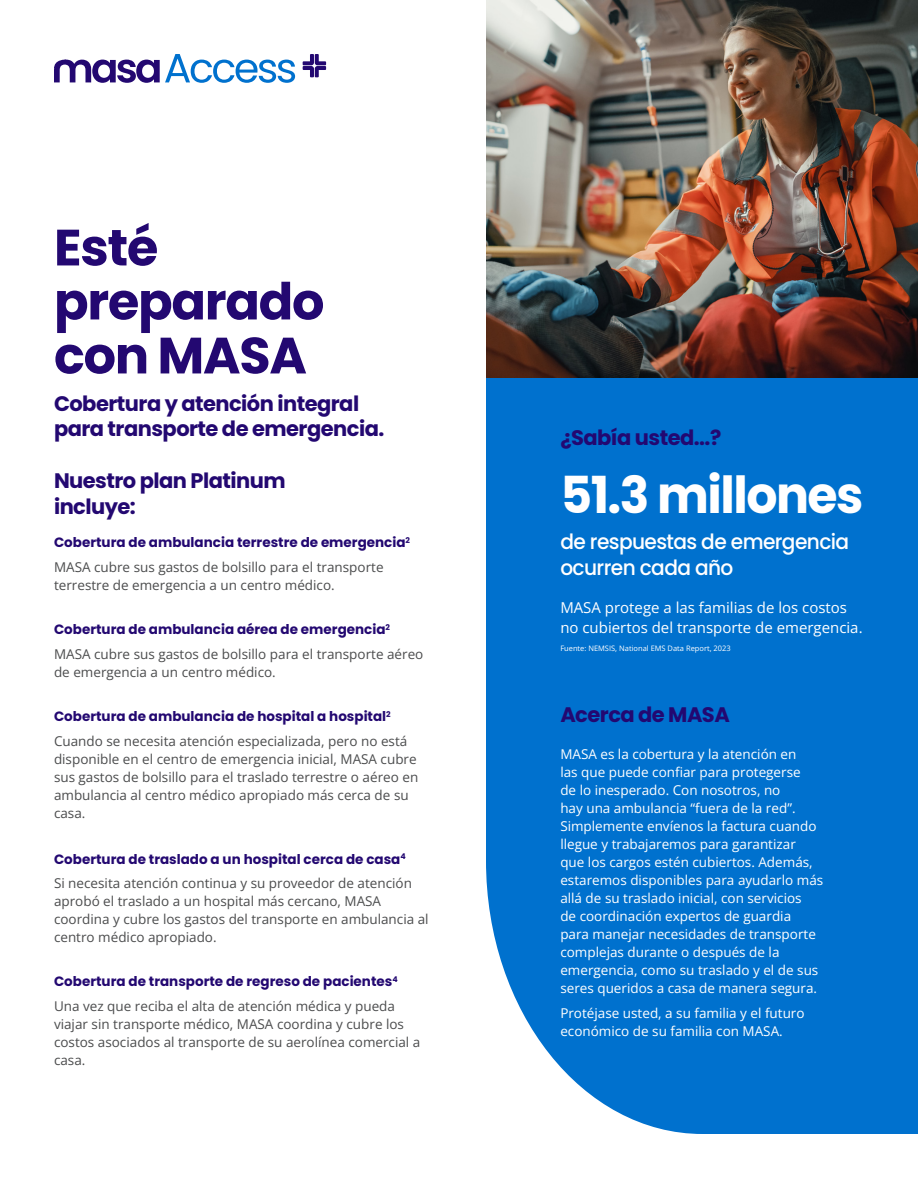
<style>
.page{position:relative;width:918px;height:1188px;background:#fff}
.page>*{position:absolute;margin:0;border:0;box-sizing:border-box;transform-origin:0 0}
.t1{font:700 51px/54px "Poppins";letter-spacing:-.025em;color:#230871}
.t2{font:700 51px "Poppins";letter-spacing:-.03em;color:#fff;scale:.96 1}
.t3{font:700 21px/25.5px "Poppins";letter-spacing:-.025em;color:#230871}
.t4{font:500 21px/25.5px "Poppins";letter-spacing:-.03em;color:#fff;scale:.96 1}
.t5{font:15px/19.5px "Open Sans";color:#fff}
.t6{font:13.5px/18px "Open Sans";color:#4b4c4d}
.t7{font:13.5px/18px "Open Sans";color:#fff}
.t8{font:700 13.5px "Poppins";color:#230871}
.t9{font:7.5px "Open Sans";color:#fff}
</style>
<div class="page">
<svg style="left:303px;top:54px;width:23px;height:23px"></svg>
<svg style="left:54px;top:54px;width:241px;height:29px"></svg>
<div style="left:486px;top:378px;width:432px;height:756px;background:#0071ce"></div>
<img style="left:486px;top:1px;width:432px;height:377px">
<p class="t1" style="left:54px;top:221px;width:272px">Esté preparado con MASA</p>
<p class="t3" style="left:54px;top:391px;width:332px">Cobertura y atención integral para transporte de emergencia.</p>
<p class="t3" style="left:54px;top:468px;width:233px">Nuestro plan Platinum incluye:</p>
<p class="t8" style="left:54px;top:535px;width:358px">Cobertura de ambulancia terrestre de emergencia<sup>2</sup></p>
<p class="t6" style="left:54px;top:558px;width:331px">MASA cubre sus gastos de bolsillo para el transporte terrestre de emergencia a un centro médico.</p>
<p class="t8" style="left:54px;top:622px;width:338px">Cobertura de ambulancia aérea de emergencia<sup>2</sup></p>
<p class="t6" style="left:54px;top:645px;width:371px">MASA cubre sus gastos de bolsillo para el transporte aéreo de emergencia a un centro médico.</p>
<p class="t8" style="left:54px;top:709px;width:338px">Cobertura de ambulancia de hospital a hospital<sup>2</sup></p>
<p class="t6" style="left:54px;top:732px;width:366px">Cuando se necesita atención especializada, pero no está disponible en el centro de emergencia inicial, MASA cubre sus gastos de bolsillo para el traslado terrestre o aéreo en ambulancia al centro médico apropiado más cerca de su casa.</p>
<p class="t8" style="left:54px;top:851px;width:353px">Cobertura de traslado a un hospital cerca de casa<sup>4</sup></p>
<p class="t6" style="left:54px;top:874px;width:376px">Si necesita atención continua y su proveedor de atención aprobó el traslado a un hospital más cercano, MASA coordina y cubre los gastos del transporte en ambulancia al centro médico apropiado.</p>
<p class="t8" style="left:54px;top:974px;width:345px">Cobertura de transporte de regreso de pacientes<sup>4</sup></p>
<p class="t6" style="left:54px;top:997px;width:368px">Una vez que reciba el alta de atención médica y pueda viajar sin transporte médico, MASA coordina y cubre los costos asociados al transporte de su aerolínea comercial a casa.</p>
<p class="t3" style="left:560px;top:425px;width:162px">¿Sabía usted...?</p>
<p class="t2" style="left:560px;top:466px;width:317px">51.3 millones</p>
<p class="t4" style="left:560px;top:529px;width:302px">de respuestas de emergencia ocurren cada año</p>
<p class="t5" style="left:560px;top:598px;width:304px">MASA protege a las familias de los costos no cubiertos del transporte de emergencia.</p>
<p class="t9" style="left:560px;top:644px;width:172px">Fuente: NEMSIS, National EMS Data Report, 2023</p>
<p class="t3" style="left:560px;top:702px;width:171px">Acerca de MASA</p>
<p class="t7" style="left:560px;top:745px;width:264px">MASA es la cobertura y la atención en<br>las que puede confiar para protegerse<br>de lo inesperado. Con nosotros, no<br>hay una ambulancia “fuera de la red”.<br>Simplemente envíenos la factura cuando llegue y trabajaremos para garantizar que los cargos estén cubiertos. Además, estaremos disponibles para ayudarlo más allá de su traslado inicial, con servicios<br>de coordinación expertos de guardia para manejar necesidades de transporte complejas durante o después de la emergencia, como su traslado y el de sus seres queridos a casa de manera segura.</p>
<p class="t7" style="left:560px;top:1003px;width:246px">Protéjase usted, a su familia y el futuro económico de su familia con MASA.</p>
</div>
